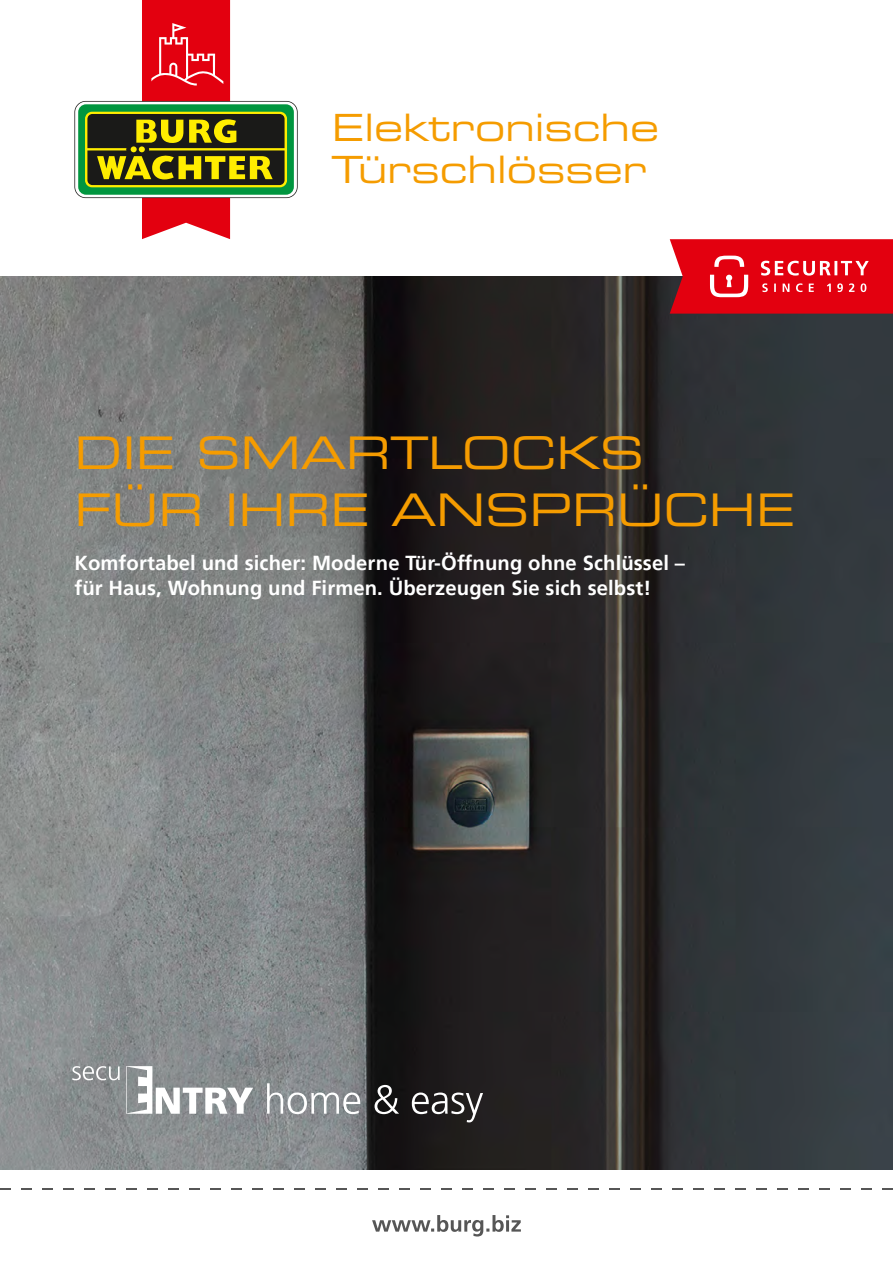
<style>
.page{position:relative;width:893px;height:1263px;background:#fff}
.page>*{position:absolute;margin:0;border:0;box-sizing:border-box;transform-origin:0 0}
.t1{font:45px "Eurostile LT Std Ex 2";color:#f59c00}
.t2{font:37.5px/42.8px "Eurostile LT Std Ex 2";color:#f59c00}
.t3{font:700 20.25px "Frutiger LT Pro";letter-spacing:.005em;color:#fff}
</style>
<div class="page">
<img style="left:0;top:276px;width:893px;height:893px">
<svg style="left:670px;top:239px;width:223px;height:75px;background:#e21826"></svg>
<svg style="left:74px;top:0;width:224px;height:239px"></svg>
<svg style="left:372px;top:1215px;width:149px;height:21px"></svg>
<svg style="left:72px;top:1066px;width:48px;height:14px"></svg>
<svg style="left:126px;top:1066px;width:127px;height:48px"></svg>
<svg style="left:267px;top:1083px;width:216px;height:39px;background:#696a6b"></svg>
<p class="t2" style="left:332px;top:105px;width:329px">Elektronische<br>Türschlösser</p>
<p class="t1" style="left:74px;top:421px;width:571px">DIE SMARTLOCKS</p>
<p class="t1" style="left:74px;top:478px;width:722px">FÜR IHRE ANSPRÜCHE</p>
<p class="t3" style="left:74px;top:551px;width:612px">Komfortabel und sicher: Moderne Tür-Öffnung ohne Schlüssel –</p>
<p class="t3" style="left:74px;top:576px;width:578px">für Haus, Wohnung und Firmen. Überzeugen Sie sich selbst!</p>
</div>
